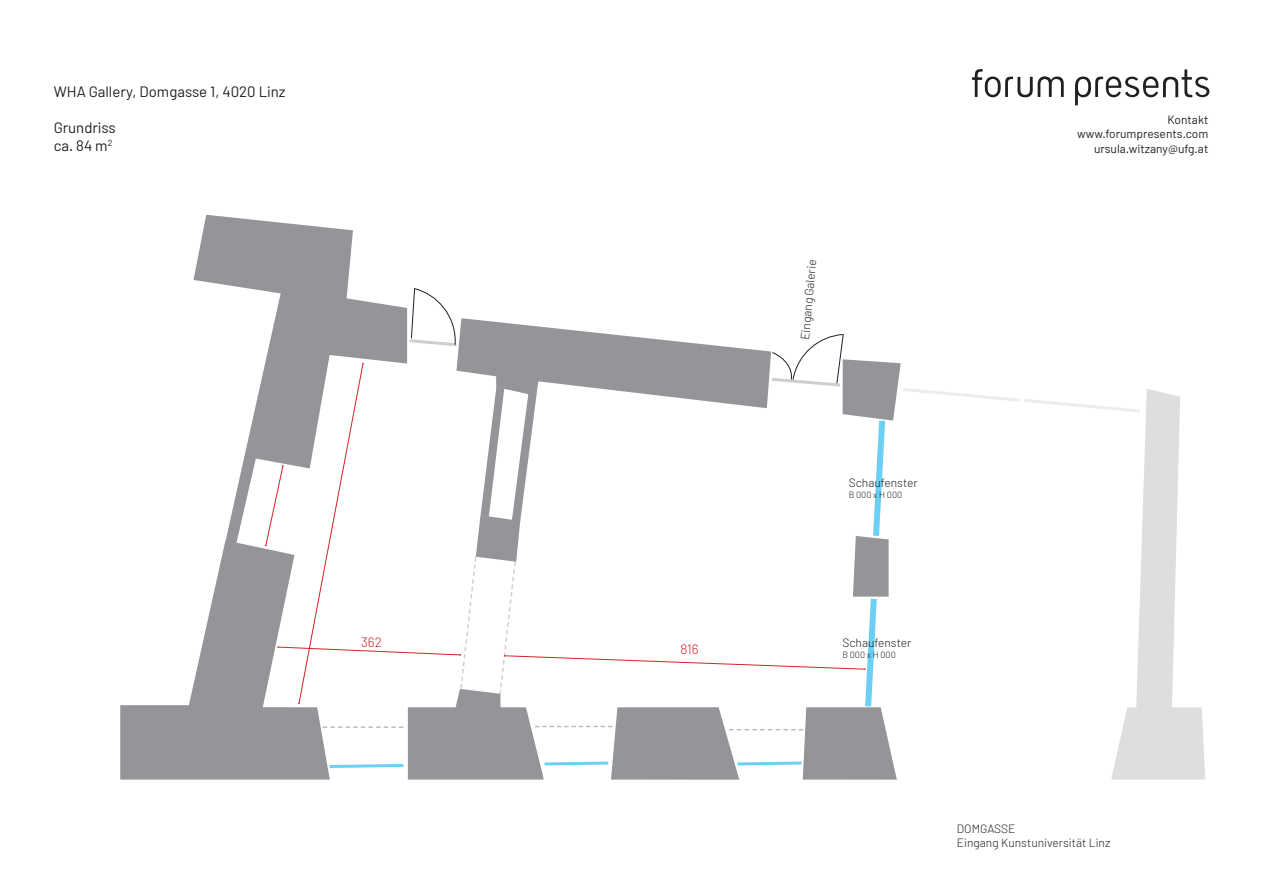
<style>
.page{position:relative;width:1263px;height:893px;background:#fff}
.page>*{position:absolute;margin:0;border:0;box-sizing:border-box;transform-origin:0 0}
.t1{font:15px/18px "Barlow";color:#231f20}
.t2{font:300 13.5px "Barlow";color:#d1232a}
.t3{font:300 12px/14.4px "Barlow";color:#231f20}
.t4{font:12px/14.4px "Barlow";color:#231f20;text-align:right}
.t5{font:300 9px "Barlow";color:#231f20}
</style>
<div class="page">
<svg style="left:120px;top:215px;width:233px;height:565px"></svg>
<svg style="left:265px;top:288px;width:940px;height:492px"></svg>
<svg style="left:972px;top:69px;width:92px;height:28px"></svg>
<svg style="left:1075px;top:69px;width:134px;height:36px"></svg>
<p class="t1" style="left:54px;top:82px;width:233px">WHA Gallery, Domgasse 1, 4020 Linz</p>
<p class="t1" style="left:54px;top:118px;width:64px">Grundriss ca. 84 m<sup>2</sup></p>
<p class="t2" style="left:361px;top:634px;width:22px">362</p>
<p class="t2" style="left:680px;top:641px;width:20px">816</p>
<p class="t3" style="left:797px;top:339px;width:82px;rotate:-85deg">Eingang Galerie</p>
<p class="t3" style="left:849px;top:476px;width:71px">Schaufenster</p>
<p class="t5" style="left:849px;top:489px;width:55px">B 000 x H 000</p>
<p class="t3" style="left:842px;top:635px;width:71px">Schaufenster</p>
<p class="t5" style="left:842px;top:649px;width:55px">B 000 x H 000</p>
<p class="t4" style="left:1077px;top:112px;width:133px">Kontakt www.forumpresents.com ursula.witzany@ufg.at</p>
<p class="t3" style="left:957px;top:821px;width:155px">DOMGASSE<br>Eingang Kunstuniversität Linz</p>
</div>
